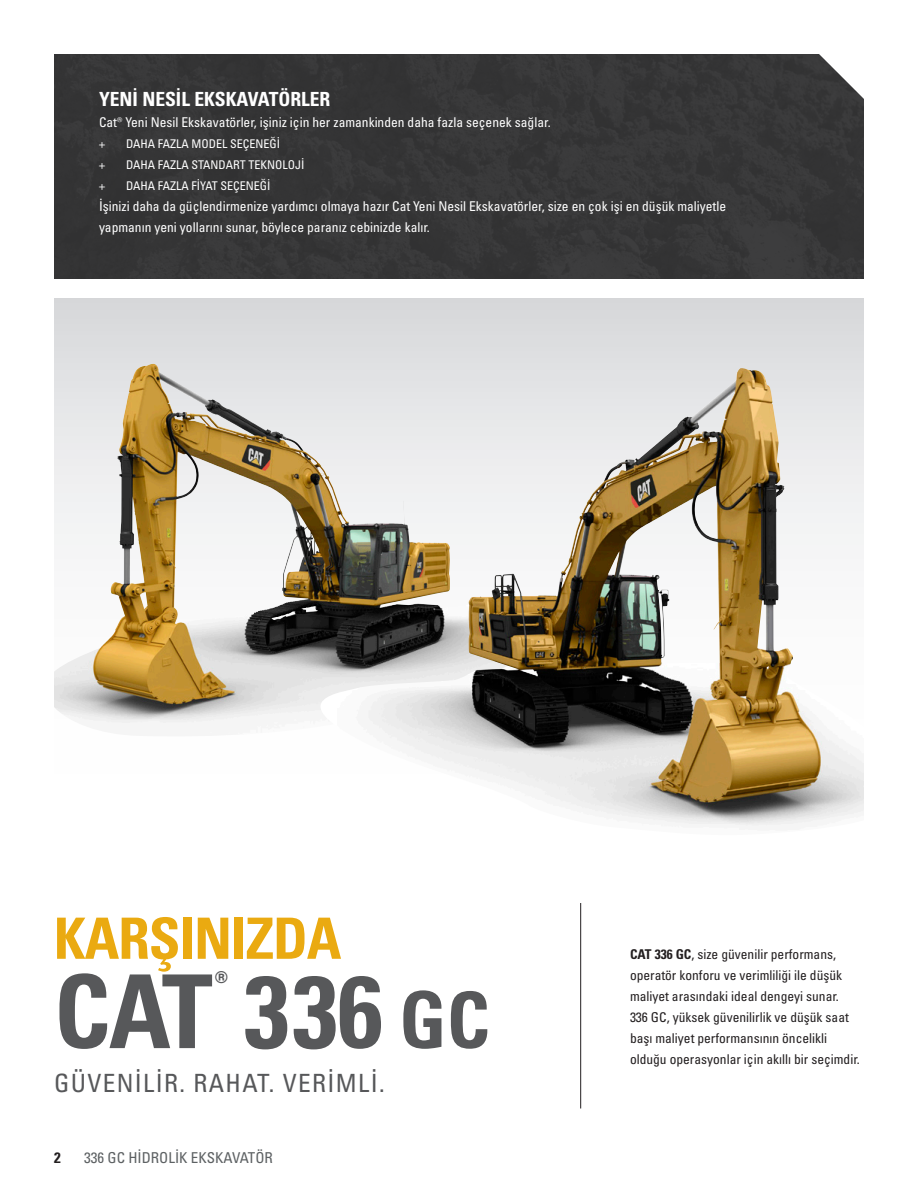
<style>
.page{position:relative;width:918px;height:1188px;background:#fff}
.page>*{position:absolute;margin:0;border:0;box-sizing:border-box;transform-origin:0 0}
.t1{font:102px "Univers LTCYR 67 Bold Cond";letter-spacing:-.01em;color:#57585a}
.t2{font:57px "Univers LTCYR 67 Bold Cond";letter-spacing:-.02em;color:#eaaa11}
.t3{font:33.3px "Univers LTCYR 67 Bold Cond";color:#57585a}
.t4{font:condensed 25.2px "Univers LTCYR 57";letter-spacing:.055em;color:#57585a}
.t5{font:19.5px "Univers LTCYR 67 Bold Cond";color:#fff}
.t6{font:condensed 15px "Univers LTCYR 57";color:#5d6163}
.t7{font:15px "Univers LTCYR 67 Bold Cond";color:#231f20}
.t8{font:condensed 13.5px/21px "Univers LTCYR 57";color:#fff}
.t9{font:condensed 13.5px/21px "Univers LTCYR 57";color:#231f20}
.t10{font:condensed 12px "Univers LTCYR 57";color:#fff}
.s1{font-size:78px}
.s2{font-family:"Univers LTCYR 67 Bold Cond";font-stretch:normal}
</style>
<div class="page">
<div style="left:54px;top:54px;width:810px;height:225px;background:#353536"></div>
<svg style="left:54px;top:298px;width:810px;height:528px"></svg>
<img style="left:54px;top:364px;width:474px;height:374px">
<img style="left:468px;top:374px;width:268px;height:279px">
<hr style="left:580px;top:903px;width:1px;height:205px;background:#231f20">
<h3 class="t5" style="left:99px;top:87px;width:233px">YENİ NESİL EKSKAVATÖRLER</h3>
<p class="t8" style="left:99px;top:111px;width:453px">Cat® Yeni Nesil Ekskavatörler, işiniz için her zamankinden daha fazla seçenek sağlar.</p>
<p class="t10" style="left:99px;top:136px;width:7px">+</p>
<p class="t10" style="left:126px;top:136px;width:156px">DAHA FAZLA MODEL SEÇENEĞİ</p>
<p class="t10" style="left:99px;top:157px;width:7px">+</p>
<p class="t10" style="left:126px;top:157px;width:180px">DAHA FAZLA STANDART TEKNOLOJİ</p>
<p class="t10" style="left:99px;top:178px;width:7px">+</p>
<p class="t10" style="left:126px;top:178px;width:146px">DAHA FAZLA FİYAT SEÇENEĞİ</p>
<p class="t8" style="left:99px;top:195px;width:629px">İşinizi daha da güçlendirmenize yardımcı olmaya hazır Cat Yeni Nesil Ekskavatörler, size en çok işi en düşük maliyetle yapmanın yeni yollarını sunar, böylece paranız cebinizde kalır.</p>
<h2 class="t2" style="left:54px;top:904px;width:289px">KARŞINIZDA</h2>
<h3 class="t3" style="left:215px;top:963px;width:15px">®</h3>
<h1 class="t1" style="left:54px;top:949px;width:438px">CAT 336 <span class="s1">GC</span></h1>
<h3 class="t4" style="left:54px;top:1067px;width:332px">GÜVENİLİR. RAHAT. VERİMLİ.</h3>
<p class="t7" style="left:54px;top:1148px;width:8px">2</p>
<p class="t6" style="left:84px;top:1148px;width:190px">336 GC HİDROLİK EKSKAVATÖR</p>
<p class="t9" style="left:630px;top:943px;width:231px"><span class="s2">CAT 336 GC</span>, size güvenilir performans, operatör konforu ve verimliliği ile düşük maliyet arasındaki ideal dengeyi sunar.<br>336 GC, yüksek güvenilirlik ve düşük saat başı maliyet performansının öncelikli olduğu operasyonlar için akıllı bir seçimdir.</p>
</div>
